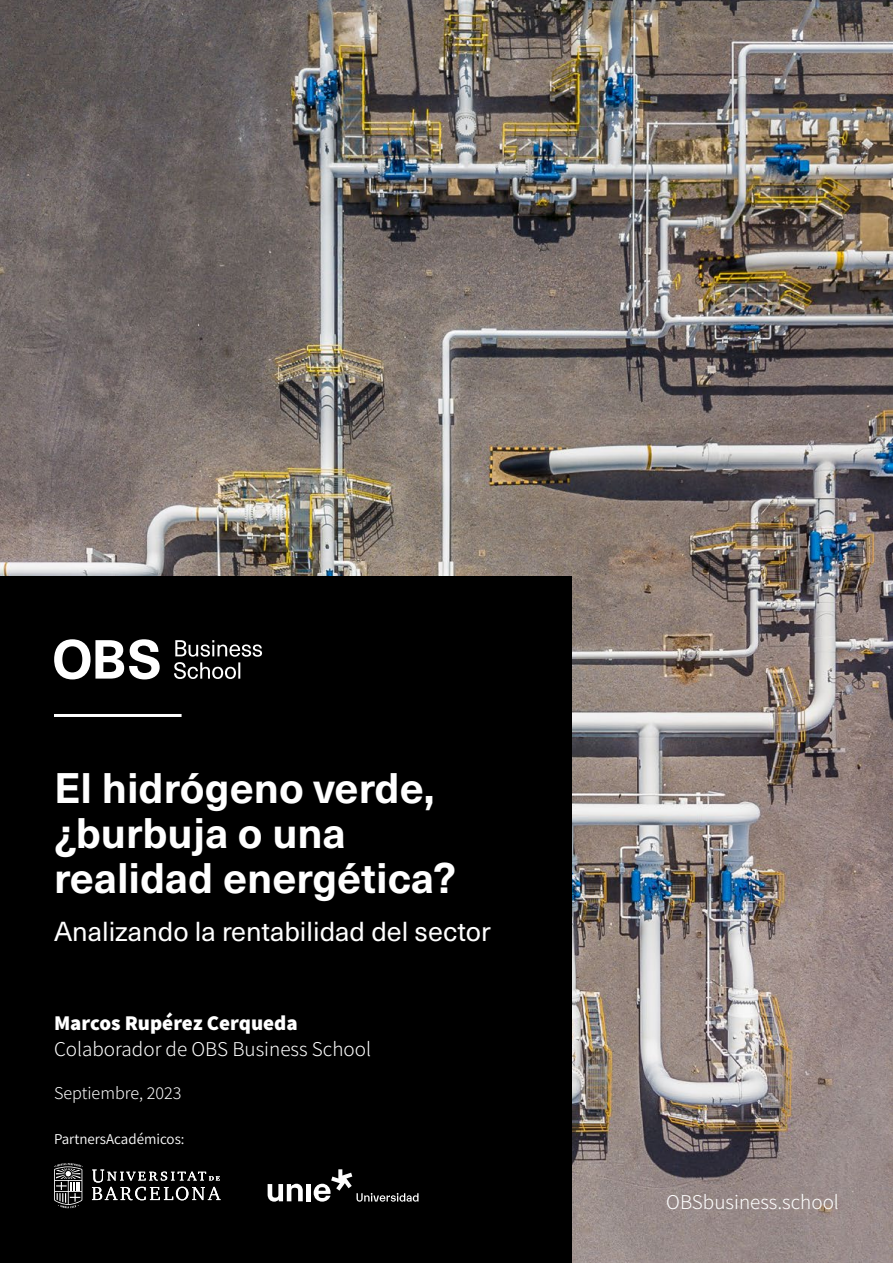
<style>
.page{position:relative;width:893px;height:1263px;background:#fff}
.page>*{position:absolute;margin:0;border:0;box-sizing:border-box;transform-origin:0 0}
.t1{font:700 42px/45px "Neue Haas Unica Pro";color:#fff}
.t2{font:27px "Neue Haas Unica Pro";color:#fff}
.t3{font:300 21px "Assistant";color:#fff}
.t4{font:800 21px "Assistant";color:#fff}
.t5{font:300 18px "Assistant";color:#fff}
.t6{font:15px "Assistant";color:#fff}
</style>
<div class="page">
<img style="left:0;top:0;width:893px;height:1263px">
<div style="left:0;top:577px;width:571px;height:686px;background:#000"></div>
<svg style="left:54px;top:1163px;width:29px;height:45px"></svg>
<svg style="left:92px;top:1169px;width:129px;height:31px"></svg>
<hr style="left:54px;top:714px;width:128px;height:3px;background:#fff">
<svg style="left:54px;top:639px;width:208px;height:40px"></svg>
<svg style="left:268px;top:1184px;width:35px;height:17px"></svg>
<div style="left:306px;top:1184px;width:5px;height:17px;background:#fff"></div>
<svg style="left:314px;top:1169px;width:105px;height:33px"></svg>
<p class="t1" style="left:54px;top:766px;width:403px">El hidrógeno verde, ¿burbuja o una realidad energética?</p>
<p class="t2" style="left:54px;top:915px;width:438px">Analizando la rentabilidad del sector</p>
<p class="t4" style="left:54px;top:1009px;width:245px">Marcos Rupérez Cerqueda</p>
<p class="t3" style="left:54px;top:1034px;width:319px">Colaborador de OBS Business School</p>
<p class="t5" style="left:54px;top:1080px;width:129px">Septiembre, 2023</p>
<p class="t6" style="left:54px;top:1128px;width:132px">PartnersAcadémicos:</p>
<p class="t3" style="left:666px;top:1187px;width:174px">OBSbusiness.school</p>
</div>
